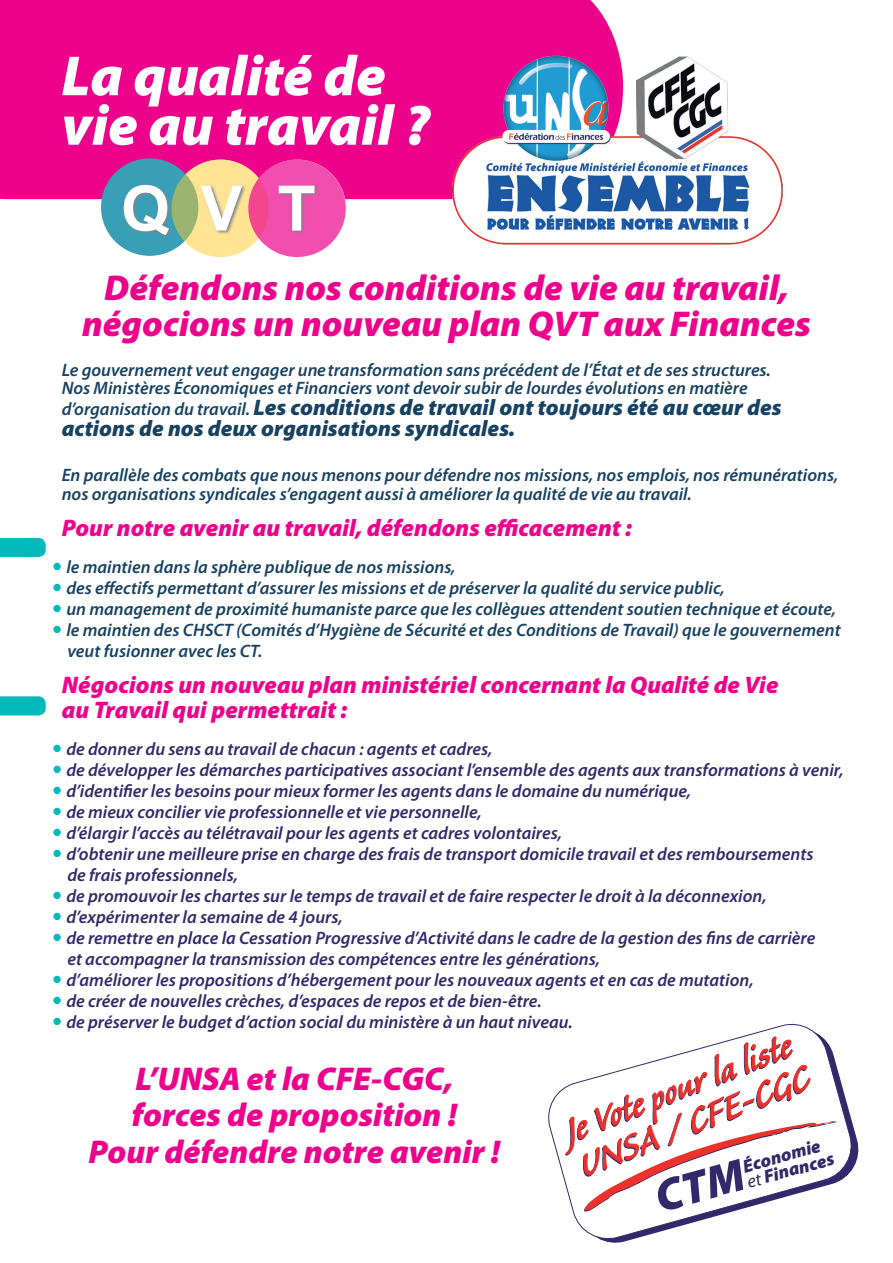
<style>
.page{position:relative;width:893px;height:1263px;background:#fff}
.page>*{position:absolute;margin:0;border:0;box-sizing:border-box;transform-origin:0 0}
.t1{font:700 62.7px "Arial";color:#fff}
.t2{font:italic 900 57px/49.5px "Myriad Pro";color:#fff}
.t3{font:45px/36.9px "Caliban Std";color:#ee312b}
.t4{font:italic 900 36px/36px "Myriad Pro";color:#ed028c;text-align:center}
.t5{font:italic 900 33px/36.5px "Myriad Pro";color:#ed028c;text-align:center}
.t6{font:italic 900 24px/25.5px "Myriad Pro";color:#ed028c}
.t7{font:italic 900 22.5px/21px "Myriad Pro";color:#184262}
.t8{font:italic 900 18.45px/15.6px "Myriad Pro";color:#32296a}
.t9{font:italic 600 18px/21px "Myriad Pro";color:#35296a}
.t10{font:italic 600 18px/18px "Myriad Pro";color:#184262}
.s1{font-weight:600;font-size:18px}
.s2{color:#03b9ba}
.s3{font-weight:400}
</style>
<div class="page">
<div style="left:53px;top:563px;width:8px;height:7px;border:3px solid #03b9ba;border-radius:50%"></div>
<div style="left:53px;top:584px;width:8px;height:7px;border:3px solid #03b9ba;border-radius:50%"></div>
<div style="left:53px;top:605px;width:8px;height:7px;border:3px solid #03b9ba;border-radius:50%"></div>
<div style="left:53px;top:626px;width:8px;height:7px;border:3px solid #03b9ba;border-radius:50%"></div>
<div style="left:53px;top:745px;width:8px;height:7px;border:3px solid #03b9ba;border-radius:50%"></div>
<div style="left:53px;top:766px;width:8px;height:7px;border:3px solid #03b9ba;border-radius:50%"></div>
<div style="left:53px;top:787px;width:8px;height:7px;border:3px solid #03b9ba;border-radius:50%"></div>
<div style="left:53px;top:808px;width:8px;height:7px;border:3px solid #03b9ba;border-radius:50%"></div>
<div style="left:53px;top:829px;width:8px;height:7px;border:3px solid #03b9ba;border-radius:50%"></div>
<div style="left:53px;top:850px;width:8px;height:7px;border:3px solid #03b9ba;border-radius:50%"></div>
<div style="left:53px;top:892px;width:8px;height:7px;border:3px solid #03b9ba;border-radius:50%"></div>
<div style="left:53px;top:913px;width:8px;height:7px;border:3px solid #03b9ba;border-radius:50%"></div>
<div style="left:53px;top:934px;width:8px;height:7px;border:3px solid #03b9ba;border-radius:50%"></div>
<div style="left:53px;top:976px;width:8px;height:7px;border:3px solid #03b9ba;border-radius:50%"></div>
<div style="left:53px;top:997px;width:8px;height:7px;border:3px solid #03b9ba;border-radius:50%"></div>
<div style="left:53px;top:1018px;width:8px;height:7px;border:3px solid #03b9ba;border-radius:50%"></div>
<div style="left:0;top:0;width:619px;height:199px;background:#ed028c"></div>
<img style="left:446px;top:54px;width:337px;height:191px">
<div style="left:101px;top:158px;width:97px;height:98px;background:#389fb7;border-radius:50%"></div>
<svg style="left:172px;top:160px;width:97px;height:97px;background:#e1d689"></svg>
<svg style="left:248px;top:160px;width:98px;height:97px;background:#f24ea9"></svg>
<svg style="left:124px;top:185px;width:50px;height:52px"></svg>
<svg style="left:200px;top:185px;width:47px;height:50px;background:#d4c38f"></svg>
<svg style="left:278px;top:185px;width:41px;height:50px;background:#d05ea2"></svg>
<svg style="left:0;top:538px;width:46px;height:19px"></svg>
<svg style="left:0;top:696px;width:46px;height:19px"></svg>
<svg style="left:548px;top:1023px;width:308px;height:220px"></svg>
<svg style="left:565px;top:1036px;width:272px;height:176px"></svg>
<h2 class="t2" style="left:62px;top:52px;width:370px">La qualité de vie au travail ?</h2>
<h1 class="t1" style="left:121px;top:167px;width:196px">QVT</h1>
<h3 class="t4" style="left:82px;top:270px;width:730px">Défendons nos conditions de vie au travail, négocions un nouveau plan QVT aux Finances</h3>
<p class="t10" style="left:62px;top:361px;width:711px">Le gouvernement veut engager une transformation sans précédent de l’État et de ses structures.<br>Nos Ministères Économiques et Financiers vont devoir subir de lourdes évolutions en matière</p>
<p class="t7" style="left:62px;top:397px;width:721px"><span class="s1">d’organisation du travail.</span> Les conditions de travail ont toujours été au cœur des actions de nos deux organisations syndicales.</p>
<p class="t10" style="left:62px;top:465px;width:778px;line-height:19.8px">En parallèle des combats que nous menons pour défendre nos missions, nos emplois, nos rémunérations, nos organisations syndicales s’engagent aussi à améliorer la qualité de vie au travail.</p>
<h3 class="t6" style="left:62px;top:516px;width:572px">Pour notre avenir au travail, défendons efficacement :</h3>
<p class="t10" style="left:54px;top:558px;width:403px"><span class="s2">•</span> le maintien dans la sphère publique de nos missions,</p>
<p class="t10" style="left:54px;top:579px;width:672px"><span class="s2">•</span> des effectifs permettant d’assurer les missions et de préserver la qualité du service public,</p>
<p class="t10" style="left:54px;top:600px;width:783px"><span class="s2">•</span> un management de proximité humaniste parce que les collègues attendent soutien technique et écoute,</p>
<p class="t10" style="left:67px;top:620px;width:775px;line-height:21px;text-indent:-13px"><span class="s2">•</span> le maintien des CHSCT (Comités d’Hygiène de Sécurité et des Conditions de Travail) que le gouvernement veut fusionner avec les CT.</p>
<h3 class="t6" style="left:62px;top:672px;width:718px">Négocions un nouveau plan ministériel concernant la Qualité de Vie au Travail qui permettrait :</h3>
<p class="t9" style="left:54px;top:738px;width:440px"><span class="s2">•</span> de donner du sens au travail de chacun : agents et cadres,</p>
<p class="t9" style="left:54px;top:759px;width:791px"><span class="s2">•</span> de développer les démarches participatives associant l’ensemble des agents aux transformations à venir,</p>
<p class="t9" style="left:54px;top:780px;width:638px"><span class="s2">•</span> d’identifier les besoins pour mieux former les agents dans le domaine du numérique,</p>
<p class="t9" style="left:54px;top:801px;width:429px"><span class="s2">•</span> de mieux concilier vie professionnelle et vie personnelle,</p>
<p class="t9" style="left:54px;top:822px;width:509px"><span class="s2">•</span> d’élargir l’accès au télétravail pour les agents et cadres volontaires,</p>
<p class="t9" style="left:67px;top:843px;width:748px;text-indent:-13px"><span class="s2">•</span> d’obtenir une meilleure prise en charge des frais de transport domicile travail et des remboursements de frais professionnels,</p>
<p class="t9" style="left:54px;top:885px;width:714px"><span class="s2">•</span> de promouvoir les chartes sur le temps de travail et de faire respecter le droit à la déconnexion,</p>
<p class="t9" style="left:54px;top:906px;width:290px"><span class="s2">•</span> d’expérimenter la semaine de 4 jours,</p>
<p class="t9" style="left:67px;top:927px;width:749px;text-indent:-13px"><span class="s2">•</span> de remettre en place la Cessation Progressive d’Activité dans le cadre de la gestion des fins de carrière et accompagner la transmission des compétences entre les générations,</p>
<p class="t9" style="left:54px;top:969px;width:701px"><span class="s2">•</span> d’améliorer les propositions d’hébergement pour les nouveaux agents et en cas de mutation,</p>
<p class="t9" style="left:54px;top:990px;width:489px"><span class="s2">•</span> de créer de nouvelles crèches, d’espaces de repos et de bien-être.</p>
<p class="t9" style="left:54px;top:1011px;width:520px"><span class="s2">•</span> de préserver le budget d’action social du ministère à un haut niveau.</p>
<h3 class="t5" style="left:89px;top:1061px;width:413px">L’UNSA et la CFE-CGC, forces de proposition !<br>Pour défendre notre avenir !</h3>
<h3 class="t3" style="left:561px;top:1117px;width:246px;rotate:-22deg">Je Vote pour la liste<br>UNSA / CFE-CGC</h3>
<p class="t8" style="left:741px;top:1159px;width:91px;rotate:-15deg">Économie <span class="s3">et</span> Finances</p>
</div>
